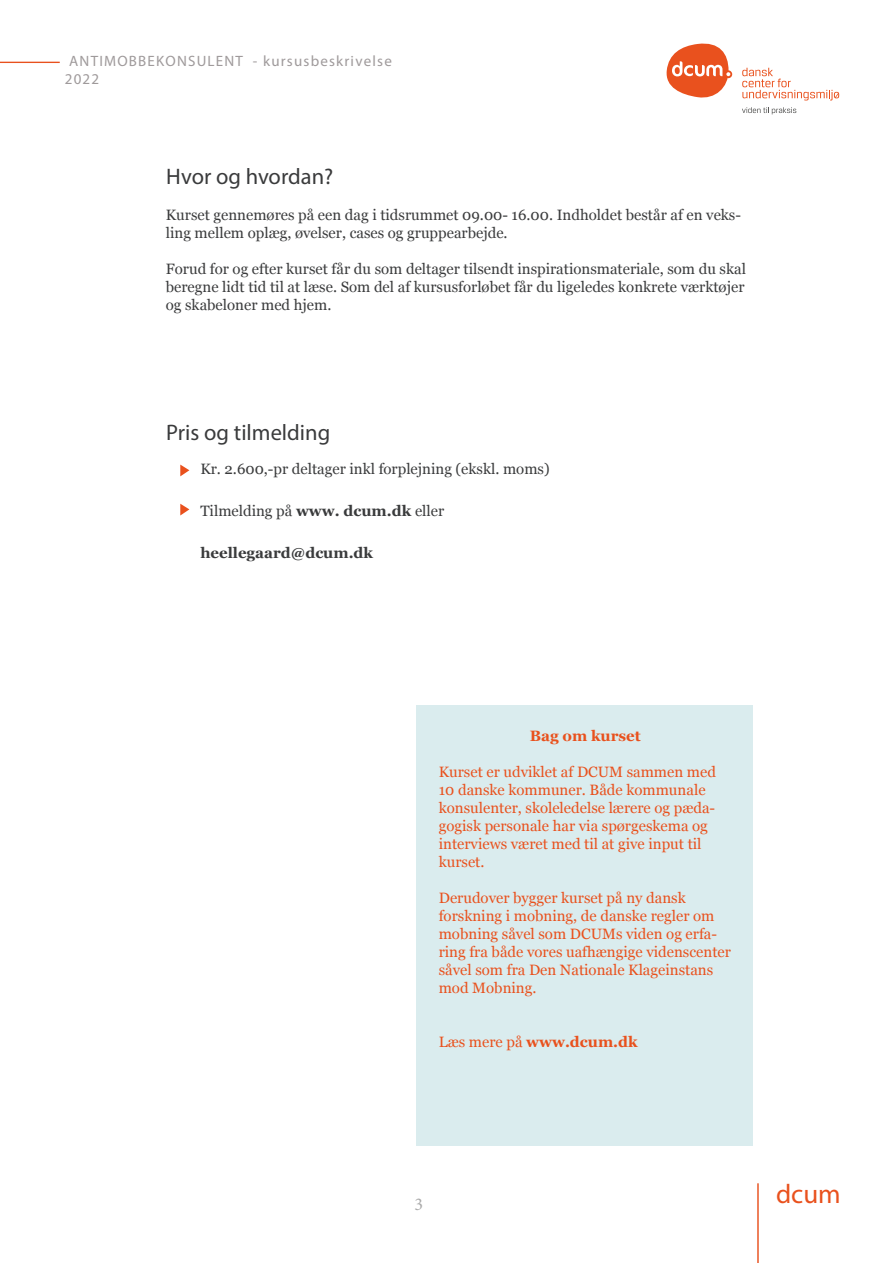
<style>
.page{position:relative;width:893px;height:1263px;background:#fff}
.page>*{position:absolute;margin:0;border:0;box-sizing:border-box;transform-origin:0 0}
.t1{font:27px "Myriad Pro";color:#e9511d}
.t2{font:22.5px "Myriad Pro";color:#3a3b3c}
.t3{font:18px "Minion Pro";color:#aaa}
.t4{font:15px/18px "Georgia";color:#3a3b3c}
.t5{font:15px/18px "Georgia";color:#e9511d}
.t6{font:15px/17.4px "Myriad Pro";letter-spacing:.08em;color:#9f9a9b}
.t7{font:700 15px "Georgia";color:#e9511d}
.t8{font:700 15px "Georgia";color:#3a3b3c}
.s1{font-weight:700}
.s2{font-style:inherit}
.s3{font-weight:400}
</style>
<div class="page">
<hr style="left:0;top:62px;width:60px;height:1px;background:#e8511e">
<svg style="left:742px;top:68px;width:97px;height:32px"></svg>
<svg style="left:742px;top:107px;width:54px;height:7px"></svg>
<svg style="left:667px;top:44px;width:63px;height:54px"></svg>
<hr style="left:757px;top:1183px;width:2px;height:80px;background:#e8511e">
<svg style="left:180px;top:465px;width:9px;height:11px"></svg>
<svg style="left:180px;top:504px;width:9px;height:11px"></svg>
<div style="left:416px;top:706px;width:337px;height:440px;background:#daecee"></div>
<p class="t6" style="left:65px;top:52px;width:328px">ANTIMOBBEKONSULENT - kursusbeskrivelse<br>2022</p>
<h2 class="t2" style="left:166px;top:162px;width:169px">Hvor og hvordan?</h2>
<p class="t4" style="left:166px;top:206px;width:577px">Kurset gennemøres på een dag i tidsrummet 09.00- 16.00. Indholdet består af en veks&shy;ling mellem oplæg, øvelser, cases og gruppearbejde.</p>
<p class="t4" style="left:166px;top:260px;width:582px;text-align:justify">Forud for og efter kurset får du som deltager tilsendt inspirationsmateriale, som du skal beregne lidt tid til at læse. Som del af kursusforløbet får du ligeledes konkrete værktøjer og skabeloner med hjem.</p>
<h2 class="t2" style="left:166px;top:419px;width:166px">Pris og tilmelding</h2>
<p class="t4" style="left:200px;top:460px;width:351px">Kr. 2.600,-pr deltager inkl forplejning (ekskl. moms)</p>
<p class="t4" style="left:200px;top:501px;width:245px">Tilmelding på <span class="s1">www. dcum.dk</span> eller</p>
<p class="t8" style="left:200px;top:542px;width:174px">heellegaard<span class="s2">@dcum.dk</span></p>
<p class="t7" style="left:530px;top:724px;width:113px">Bag om kurset</p>
<p class="t5" style="left:439px;top:762px;width:279px">Kurset er udviklet af DCUM sammen med 10 danske kommuner. Både kommunale konsulenter, skoleledelse lærere og pæda&shy;gogisk personale har via spørgeskema og interviews været med til at give input til kurset.</p>
<p class="t5" style="left:439px;top:888px;width:294px">Derudover bygger kurset på ny dansk forskning i mobning, de danske regler om mobning såvel som DCUMs viden og erfa&shy;ring fra både vores uafhængige videnscenter såvel som fra Den Nationale Klageinstans mod Mobning.</p>
<p class="t7" style="left:439px;top:1030px;width:200px"><span class="s3">Læs mere på</span> www.dcum.dk</p>
<p class="t3" style="left:415px;top:1192px;width:10px">3</p>
<h1 class="t1" style="left:776px;top:1177px;width:66px">dcum</h1>
</div>
